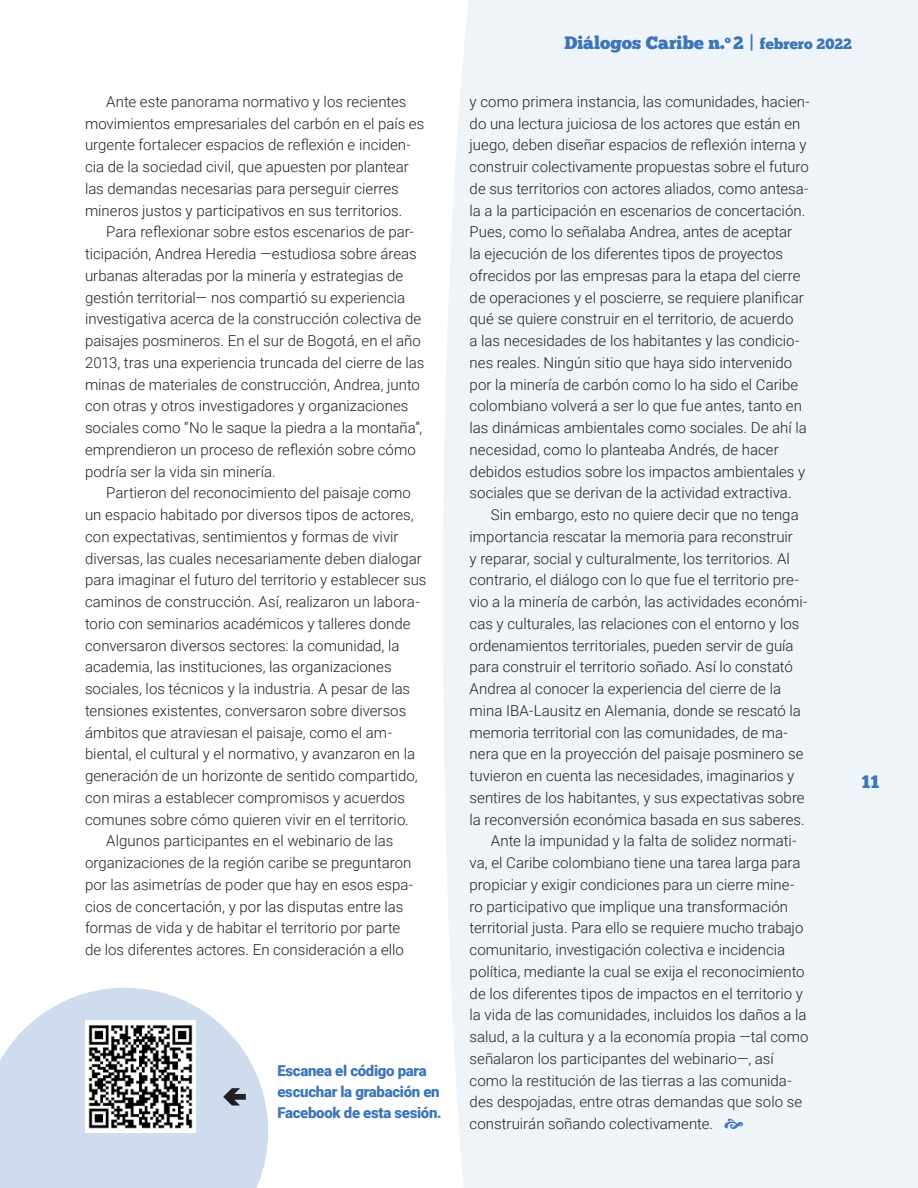
<style>
.page{position:relative;width:918px;height:1188px;background:#fff}
.page>*{position:absolute;margin:0;border:0;box-sizing:border-box;transform-origin:0 0}
.t1{font:18px "Chunk Five";color:#3a74ba}
.t2{font:300 15px/21.8px "Roboto";color:#231f20}
.t3{font:900 15px/21px "Roboto";letter-spacing:-.02em;color:#3a74ba}
.s1{font-size:15px}
</style>
<div class="page">
<div style="left:443px;top:0;width:475px;height:1188px;background:#eff4f9"></div>
<svg style="left:0;top:988px;width:268px;height:200px;fill:#cedcee"></svg>
<img style="left:85px;top:1021px;width:111px;height:111px">
<svg style="left:223px;top:1088px;width:23px;height:18px"></svg>
<svg style="left:725px;top:1119px;width:18px;height:10px"></svg>
<p class="t2" style="left:85px;top:90px;width:341px;text-indent:21px">Ante este panorama normativo y los recientes movimientos empresariales del carbón en el país es urgente fortalecer espacios de reflexión e inciden&shy;cia de la sociedad civil, que apuesten por plantear las demandas necesarias para perseguir cierres mineros justos y participativos en sus territorios.</p>
<p class="t2" style="left:85px;top:221px;width:341px;text-indent:21px">Para reflexionar sobre estos escenarios de par&shy;ticipación, Andrea Heredia —estudiosa sobre áreas urbanas alteradas por la minería y estrategias de gestión territorial— nos compartió su experiencia investigativa acerca de la construcción colectiva de paisajes posmineros. En el sur de Bogotá, en el año 2013, tras una experiencia truncada del cierre de las minas de materiales de construcción, Andrea, junto con otras y otros investigadores y organizaciones sociales como “No le saque la piedra a la montaña”, emprendieron un proceso de reflexión sobre cómo podría ser la vida sin minería.</p>
<p class="t2" style="left:106px;top:482px;width:306px">Partieron del reconocimiento del paisaje como</p>
<p class="t2" style="left:85px;top:503px;width:330px">un espacio habitado por diversos tipos de actores,</p>
<p class="t2" style="left:85px;top:525px;width:315px">con expectativas, sentimientos y formas de vivir</p>
<p class="t2" style="left:85px;top:547px;width:338px">diversas, las cuales necesariamente deben dialogar</p>
<p class="t2" style="left:85px;top:569px;width:343px">para imaginar el futuro del territorio y establecer sus</p>
<p class="t2" style="left:85px;top:590px;width:336px">caminos de construcción. Así, realizaron un labora-</p>
<p class="t2" style="left:85px;top:612px;width:327px">torio con seminarios académicos y talleres donde</p>
<p class="t2" style="left:85px;top:634px;width:316px">conversaron diversos sectores: la comunidad, la</p>
<p class="t2" style="left:85px;top:656px;width:308px">academia, las instituciones, las organizaciones</p>
<p class="t2" style="left:85px;top:677px;width:327px">sociales, los técnicos y la industria. A pesar de las</p>
<p class="t2" style="left:85px;top:699px;width:323px">tensiones existentes, conversaron sobre diversos</p>
<p class="t2" style="left:85px;top:721px;width:308px">ámbitos que atraviesan el paisaje, como el am-</p>
<p class="t2" style="left:85px;top:743px;width:332px">biental, el cultural y el normativo, y avanzaron en la</p>
<p class="t2" style="left:85px;top:764px;width:334px">generación de un horizonte de sentido compartido,</p>
<p class="t2" style="left:85px;top:786px;width:322px">con miras a establecer compromisos y acuerdos</p>
<p class="t2" style="left:85px;top:808px;width:325px">comunes sobre cómo quieren vivir en el territorio.</p>
<p class="t2" style="left:106px;top:830px;width:289px">Algunos participantes en el webinario de las</p>
<p class="t2" style="left:85px;top:851px;width:328px">organizaciones de la región caribe se preguntaron</p>
<p class="t2" style="left:85px;top:873px;width:330px">por las asimetrías de poder que hay en esos espa-</p>
<p class="t2" style="left:85px;top:895px;width:320px">cios de concertación, y por las disputas entre las</p>
<p class="t2" style="left:85px;top:917px;width:317px">formas de vida y de habitar el territorio por parte</p>
<p class="t2" style="left:85px;top:938px;width:320px">de los diferentes actores. En consideración a ello</p>
<p class="t3" style="left:277px;top:1060px;width:166px">Escanea el código para escuchar la grabación en<br>Facebook de esta sesión.</p>
<p class="t1" style="left:564px;top:32px;width:289px">Diálogos Caribe n.<sup>o</sup> 2 | <span class="s1">febrero 2022</span></p>
<p class="t2" style="left:470px;top:90px;width:342px">y como primera instancia, las comunidades, hacien&shy;do una lectura juiciosa de los actores que están en juego, deben diseñar espacios de reflexión interna y construir colectivamente propuestas sobre el futuro de sus territorios con actores aliados, como antesa&shy;la a la participación en escenarios de concertación.<br>Pues, como lo señalaba Andrea, antes de aceptar<br>la ejecución de los diferentes tipos de proyectos ofrecidos por las empresas para la etapa del cierre de operaciones y el poscierre, se requiere planificar qué se quiere construir en el territorio, de acuerdo<br>a las necesidades de los habitantes y las condicio&shy;nes reales. Ningún sitio que haya sido intervenido por la minería de carbón como lo ha sido el Caribe colombiano volverá a ser lo que fue antes, tanto en las dinámicas ambientales como sociales. De ahí la necesidad, como lo planteaba Andrés, de hacer debidos estudios sobre los impactos ambientales y sociales que se derivan de la actividad extractiva.</p>
<p class="t2" style="left:491px;top:503px;width:309px">Sin embargo, esto no quiere decir que no tenga</p>
<p class="t2" style="left:470px;top:525px;width:325px">importancia rescatar la memoria para reconstruir</p>
<p class="t2" style="left:470px;top:547px;width:322px">y reparar, social y culturalmente, los territorios. Al</p>
<p class="t2" style="left:470px;top:569px;width:331px">contrario, el diálogo con lo que fue el territorio pre-</p>
<p class="t2" style="left:470px;top:590px;width:339px">vio a la minería de carbón, las actividades económi-</p>
<p class="t2" style="left:470px;top:612px;width:331px">cas y culturales, las relaciones con el entorno y los</p>
<p class="t2" style="left:470px;top:634px;width:326px">ordenamientos territoriales, pueden servir de guía</p>
<p class="t2" style="left:470px;top:656px;width:325px">para construir el territorio soñado. Así lo constató</p>
<p class="t2" style="left:470px;top:677px;width:313px">Andrea al conocer la experiencia del cierre de la</p>
<p class="t2" style="left:470px;top:699px;width:333px">mina IBA-Lausitz en Alemania, donde se rescató la</p>
<p class="t2" style="left:470px;top:721px;width:320px">memoria territorial con las comunidades, de ma-</p>
<p class="t2" style="left:470px;top:743px;width:335px">nera que en la proyección del paisaje posminero se</p>
<p class="t2" style="left:470px;top:764px;width:326px">tuvieron en cuenta las necesidades, imaginarios y</p>
<p class="t2" style="left:470px;top:786px;width:337px">sentires de los habitantes, y sus expectativas sobre</p>
<p class="t2" style="left:470px;top:808px;width:337px">la reconversión económica basada en sus saberes.</p>
<p class="t2" style="left:491px;top:830px;width:307px">Ante la impunidad y la falta de solidez normati-</p>
<p class="t2" style="left:470px;top:851px;width:332px">va, el Caribe colombiano tiene una tarea larga para</p>
<p class="t2" style="left:470px;top:873px;width:326px">propiciar y exigir condiciones para un cierre mine-</p>
<p class="t2" style="left:470px;top:895px;width:320px">ro participativo que implique una transformación</p>
<p class="t2" style="left:470px;top:917px;width:335px">territorial justa. Para ello se requiere mucho trabajo</p>
<p class="t2" style="left:470px;top:938px;width:317px">comunitario, investigación colectiva e incidencia</p>
<p class="t2" style="left:470px;top:960px;width:336px">política, mediante la cual se exija el reconocimiento</p>
<p class="t2" style="left:470px;top:982px;width:335px">de los diferentes tipos de impactos en el territorio y</p>
<p class="t2" style="left:470px;top:1004px;width:338px">la vida de las comunidades, incluidos los daños a la</p>
<p class="t2" style="left:470px;top:1025px;width:340px">salud, a la cultura y a la economía propia —tal como</p>
<p class="t2" style="left:470px;top:1047px;width:306px">señalaron los participantes del webinario—, así</p>
<p class="t2" style="left:470px;top:1069px;width:324px">como la restitución de las tierras a las comunida-</p>
<p class="t2" style="left:470px;top:1091px;width:334px">des despojadas, entre otras demandas que solo se</p>
<p class="t2" style="left:470px;top:1112px;width:245px">construirán soñando colectivamente.</p>
<p class="t1" style="left:861px;top:771px;width:19px">11</p>
</div>
